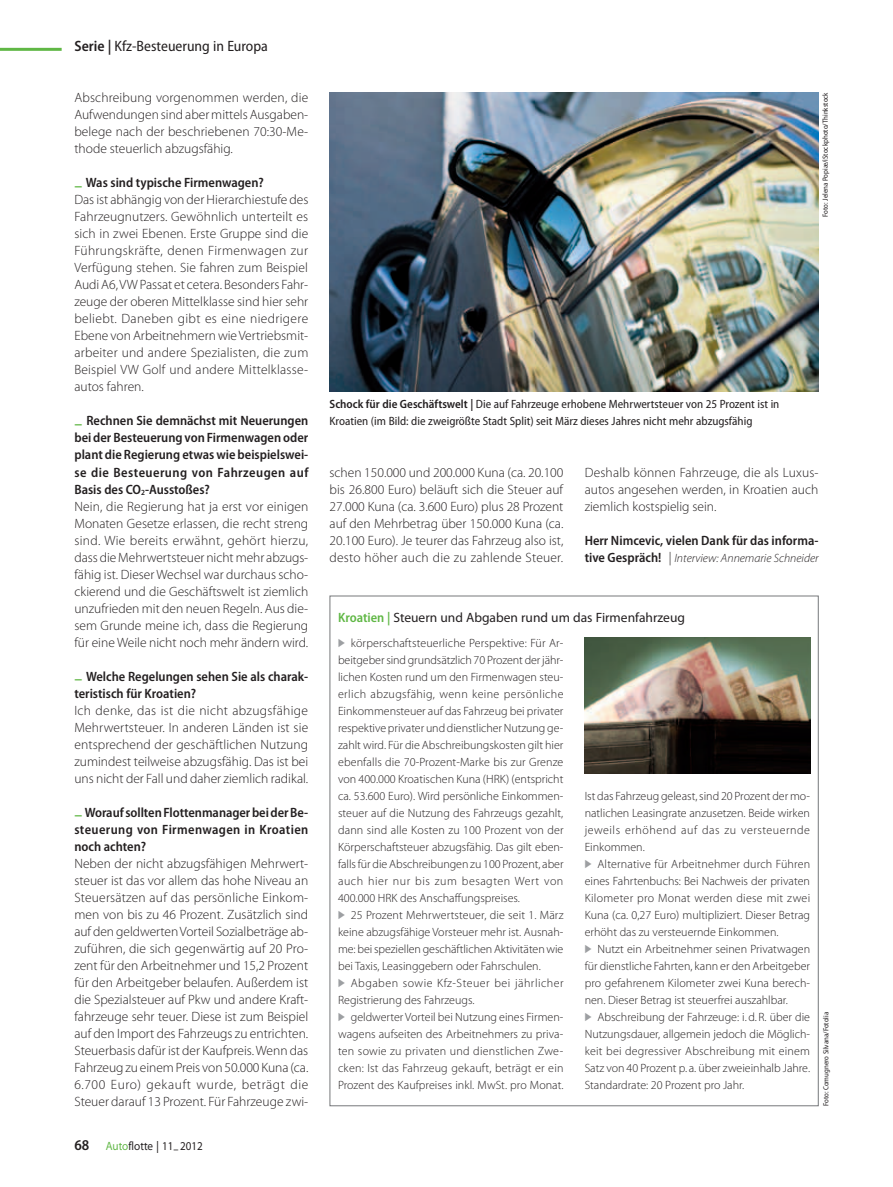
<style>
.page{position:relative;width:893px;height:1187px;background:#fff}
.page>*{position:absolute;margin:0;border:0;box-sizing:border-box;transform-origin:0 0}
.t1{font:semi-condensed 15px "Myriad Pro";color:#231f20}
.t2{font:300 13.5px/17px "Myriad Pro";color:#231f20;text-align:justify}
.t3{font:600 semi-condensed 13.5px/17px "Myriad Pro";color:#231f20}
.t4{font:13.5px "Myriad Pro";color:#231f20}
.t5{font:300 12px/17px "Myriad Pro";color:#231f20;text-align:justify}
.t6{font:semi-condensed 12px/17px "Myriad Pro";color:#231f20}
.t7{font:300 12px/17px "Myriad Pro";letter-spacing:.04em;color:#231f20}
.t8{font:italic 300 12px "Myriad Pro";color:#231f20}
.t9{font:semi-expanded 12px "Myriad Pro";color:#231f20;scale:.85 1}
.t10{font:semi-condensed 7.5px "Myriad Pro";color:#231f20}
.s1{font-weight:600}
.s2{font-weight:600;font-size:15.75px;color:#60b745}
.s3{font-weight:600;font-stretch:semi-condensed}
.s4{font-stretch:normal;font-size:15.75px;color:#60b745}
.s5{font-weight:600;font-stretch:semi-condensed;font-size:15px}
.s6{color:#60b745}
.s7{font-weight:600;font-style:normal;font-stretch:semi-condensed;font-size:13.5px}
.s8{font-style:normal;font-size:13.5px}
.s9{font-weight:600;font-stretch:semi-condensed;color:#60b745}
</style>
<div class="page">
<img style="left:585px;top:637px;width:225px;height:136px">
<img style="left:330px;top:92px;width:489px;height:299px">
<hr style="left:0;top:48px;width:62px;height:3px;background:#60b745">
<p class="t1" style="left:74px;top:38px;width:195px"><span class="s1">Serie |</span> Kfz-Besteuerung in Europa</p>
<p class="t2" style="left:74px;top:89px;width:235px">Abschreibung vorgenommen werden, die Aufwendungen sind aber mittels Ausgaben&shy;belege nach der beschriebenen 70:30-Me&shy;thode steuerlich abzugsfähig.</p>
<p class="t2" style="left:74px;top:174px;width:236px;text-align:left"><span class="s2">–</span> <span class="s3">Was sind typische Firmenwagen?<br></span>Das ist abhängig von der Hierarchiestufe des Fahrzeugnutzers. Gewöhnlich unterteilt es sich in zwei Ebenen. Erste Gruppe sind die Führungskräfte, denen Firmenwagen zur Verfügung stehen. Sie fahren zum Beispiel Audi A6, VW Passat et cetera. Besonders Fahr&shy;zeuge der oberen Mittelklasse sind hier sehr beliebt. Daneben gibt es eine niedrigere Ebene von Arbeitnehmern wie Vertriebsmit&shy;arbeiter und andere Spezialisten, die zum Beispiel VW Golf und andere Mittelklasse&shy;autos fahren.</p>
<p class="t2" style="left:74px;top:412px;width:235px;text-align:left"><span class="s2">–</span> <span class="s3">Rechnen Sie demnächst mit Neuerungen bei der Besteuerung von Firmenwagen oder plant die Regierung etwas wie beispielswei&shy;se die Besteuerung von Fahrzeugen auf Basis des CO</span><sub>2</sub><span class="s3">-Ausstoßes?<br></span>Nein, die Regierung hat ja erst vor einigen Monaten Gesetze erlassen, die recht streng sind. Wie bereits erwähnt, gehört hierzu, dass die Mehrwertsteuer nicht mehr abzugs&shy;fähig ist. Dieser Wechsel war durchaus scho&shy;ckierend und die Geschäftswelt ist ziemlich unzufrieden mit den neuen Regeln. Aus die&shy;sem Grunde meine ich, dass die Regierung für eine Weile nicht noch mehr ändern wird.</p>
<p class="t3" style="left:74px;top:668px;width:235px"><span class="s4">–</span> Welche Regelungen sehen Sie als charak&shy;teristisch für Kroatien?</p>
<p class="t2" style="left:74px;top:702px;width:235px">Ich denke, das ist die nicht abzugsfähige Mehrwertsteuer. In anderen Länden ist sie entsprechend der geschäftlichen Nutzung zumindest teilweise abzugsfähig. Das ist bei uns nicht der Fall und daher ziemlich radikal.</p>
<p class="t3" style="left:74px;top:804px;width:235px;text-align:justify"><span class="s4">–</span> Worauf sollten Flottenmanager bei der Be&shy;steuerung von Firmenwagen in Kroatien noch achten?</p>
<p class="t2" style="left:74px;top:855px;width:235px">Neben der nicht abzugsfähigen Mehrwert&shy;steuer ist das vor allem das hohe Niveau an Steuersätzen auf das persönliche Einkom&shy;men von bis zu 46 Prozent. Zusätzlich sind auf den geldwerten Vorteil Sozialbeträge ab&shy;zuführen, die sich gegenwärtig auf 20 Pro&shy;zent für den Arbeitnehmer und 15,2 Prozent für den Arbeitgeber belaufen. Außerdem ist die Spezialsteuer auf Pkw und andere Kraft&shy;fahrzeuge sehr teuer. Diese ist zum Beispiel auf den Import des Fahrzeugs zu entrichten.<br>Steuerbasis dafür ist der Kaufpreis. Wenn das Fahrzeug zu einem Preis von 50.000 Kuna (ca.<br>6.700 Euro) gekauft wurde, beträgt die Steuer darauf 13 Prozent. Für Fahrzeuge zwi-</p>
<p class="t9" style="left:74px;top:1139px;width:152px"><span class="s5">68</span> <span class="s6">Auto</span>flotte | 11–2012</p>
<p class="t10" style="left:821px;top:217px;width:126px;rotate:-90deg">Foto: Jelena Popiæ/iStockphoto/Thinkstock</p>
<p class="t6" style="left:330px;top:396px;width:451px"><span class="s1">Schock für die Geschäftswelt |</span> Die auf Fahrzeuge erhobene Mehrwertsteuer von 25 Prozent ist in<br>Kroatien (im Bild: die zweigrößte Stadt Split) seit März dieses Jahres nicht mehr abzugsfähig</p>
<p class="t2" style="left:330px;top:464px;width:235px">schen 150.000 und 200.000 Kuna (ca. 20.100 bis 26.800 Euro) beläuft sich die Steuer auf 27.000 Kuna (ca. 3.600 Euro) plus 28 Prozent auf den Mehrbetrag über 150.000 Kuna (ca.<br>20.100 Euro). Je teurer das Fahrzeug also ist, desto höher auch die zu zahlende Steuer.</p>
<p class="t2" style="left:585px;top:464px;width:235px">Deshalb können Fahrzeuge, die als Luxus&shy;autos angesehen werden, in Kroatien auch ziemlich kostspielig sein.</p>
<p class="t3" style="left:585px;top:532px;width:235px">Herr Nimcevic, vielen Dank für das informa-</p>
<p class="t8" style="left:585px;top:551px;width:235px"><span class="s7">tive Gespräch!</span> <span class="s8">|</span> Interview: Annemarie Schneider</p>
<p class="t4" style="left:338px;top:609px;width:348px"><span class="s9">Kroatien |</span> Steuern und Abgaben rund um das Firmenfahrzeug</p>
<p class="t5" style="left:338px;top:634px;width:227px;text-indent:13px">körperschaftsteuerliche Perspektive: Für Ar&shy;beitgeber sind grundsätzlich 70 Prozent der jähr&shy;lichen Kosten rund um den Firmenwagen steu&shy;erlich abzugsfähig, wenn keine persönliche Einkommensteuer auf das Fahrzeug bei privater respektive privater und dienstlicher Nutzung ge&shy;zahlt wird. Für die Abschreibungskosten gilt hier ebenfalls die 70-Prozent-Marke bis zur Grenze von 400.000 Kroatischen Kuna (HRK) (entspricht ca. 53.600 Euro). Wird persönliche Einkommen&shy;steuer auf die Nutzung des Fahrzeugs gezahlt, dann sind alle Kosten zu 100 Prozent von der Körperschaftsteuer abzugsfähig. Das gilt eben&shy;falls für die Abschreibungen zu 100 Prozent, aber auch hier nur bis zum besagten Wert von 400.000 HRK des Anschaffungspreises.</p>
<p class="t5" style="left:338px;top:906px;width:227px;text-indent:13px">25 Prozent Mehrwertsteuer, die seit 1. März keine abzugsfähige Vorsteuer mehr ist. Ausnah&shy;me: bei speziellen geschäftlichen Aktivitäten wie bei Taxis, Leasinggebern oder Fahrschulen.</p>
<p class="t7" style="left:338px;top:974px;width:227px;text-indent:13px">Abgaben sowie Kfz-Steuer bei jährlicher<br>Registrierung des Fahrzeugs.</p>
<p class="t5" style="left:338px;top:1008px;width:227px;text-indent:13px">geldwerter Vorteil bei Nutzung eines Firmen&shy;wagens aufseiten des Arbeitnehmers zu priva&shy;ten sowie zu privaten und dienstlichen Zwe&shy;cken: Ist das Fahrzeug gekauft, beträgt er ein Prozent des Kaufpreises inkl. MwSt. pro Monat.</p>
<p class="t5" style="left:585px;top:787px;width:227px">Ist das Fahrzeug geleast, sind 20 Prozent der mo&shy;natlichen Leasingrate anzusetzen. Beide wirken jeweils erhöhend auf das zu versteuernde Einkommen.</p>
<p class="t5" style="left:585px;top:855px;width:227px;text-indent:13px">Alternative für Arbeitnehmer durch Führen eines Fahrtenbuchs: Bei Nachweis der privaten Kilometer pro Monat werden diese mit zwei Kuna (ca. 0,27 Euro) multipliziert. Dieser Betrag erhöht das zu versteuernde Einkommen.</p>
<p class="t5" style="left:585px;top:940px;width:227px;text-indent:13px">Nutzt ein Arbeitnehmer seinen Privatwagen für dienstliche Fahrten, kann er den Arbeitgeber pro gefahrenem Kilometer zwei Kuna berech&shy;nen. Dieser Betrag ist steuerfrei auszahlbar.</p>
<p class="t5" style="left:585px;top:1008px;width:227px;text-indent:13px">Abschreibung der Fahrzeuge: i.d.R. über die Nutzungsdauer, allgemein jedoch die Möglich&shy;keit bei degressiver Abschreibung mit einem Satz von 40 Prozent p. a. über zweieinhalb Jahre.<br>Standardrate: 20 Prozent pro Jahr.</p>
<p class="t10" style="left:822px;top:1106px;width:96px;rotate:-90deg">Foto: Comugnero Silvana/Fotolia</p>
</div>
